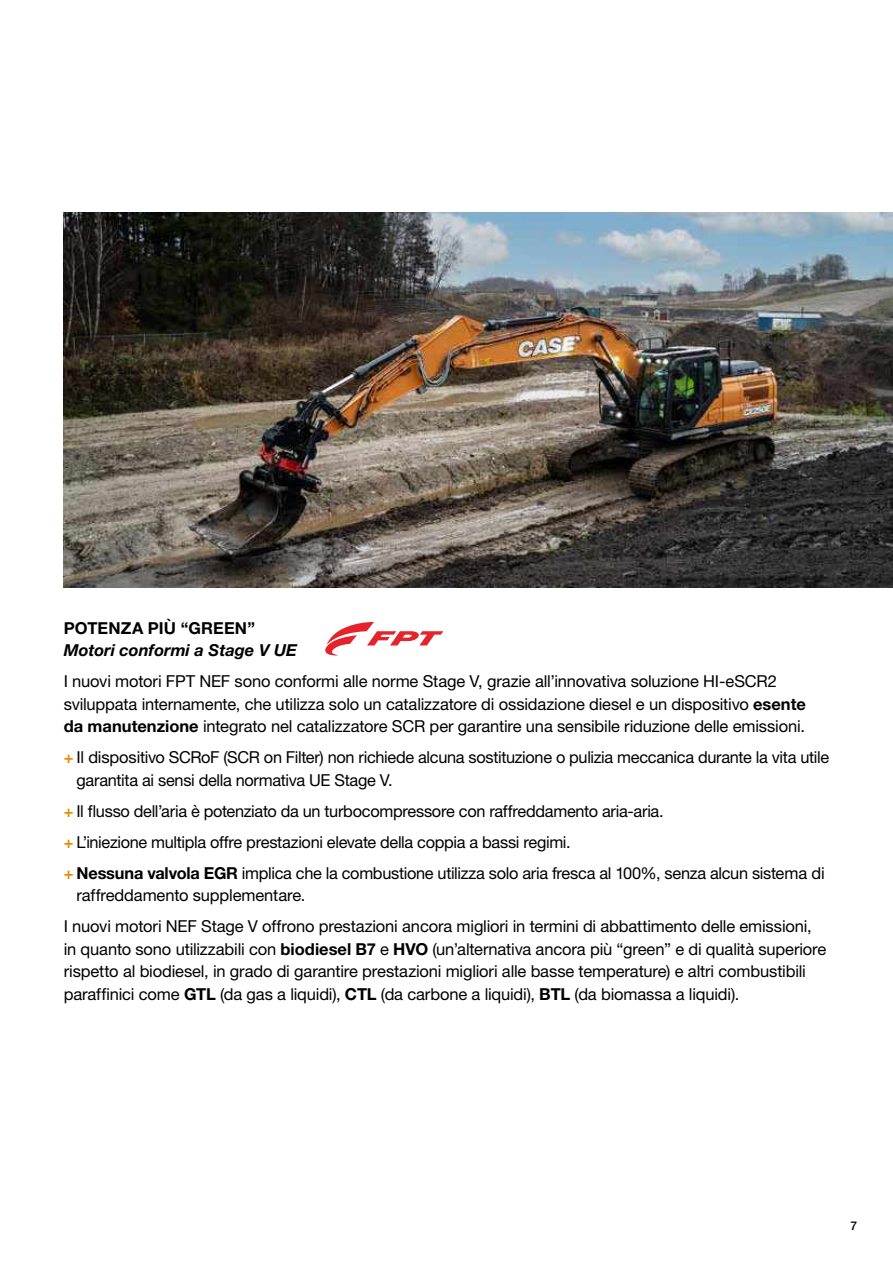
<style>
.page{position:relative;width:893px;height:1263px;background:#fff}
.page>*{position:absolute;margin:0;border:0;box-sizing:border-box;transform-origin:0 0}
.t1{font:16.5px/22.5px "Helvetica Neue LT Pro";letter-spacing:-.01em;color:#000}
.t2{font:italic 700 16.5px "Helvetica Neue LT Pro";color:#000}
.t3{font:700 16.5px "Helvetica Neue LT Pro";letter-spacing:.005em;color:#000}
.t4{font:500 12px "Helvetica Neue LT Pro";color:#000}
.s1{font-weight:700}
.s2{font-weight:700;color:#e69000}
</style>
<div class="page">
<img style="left:64px;top:213px;width:829px;height:375px">
<svg style="left:325px;top:622px;width:118px;height:33px"></svg>
<p class="t3" style="left:64px;top:618px;width:193px">POTENZA PIÙ “GREEN”</p>
<p class="t2" style="left:64px;top:640px;width:235px">Motori conformi a Stage V UE</p>
<p class="t1" style="left:64px;top:670px;width:744px">I nuovi motori FPT NEF sono conformi alle norme Stage V, grazie all’innovativa soluzione HI-eSCR2 sviluppata internamente, che utilizza solo un catalizzatore di ossidazione diesel e un dispositivo <span class="s1">esente da manutenzione</span> integrato nel catalizzatore SCR per garantire una sensibile riduzione delle emissioni.</p>
<p class="t1" style="left:77px;top:746px;width:754px;text-indent:-13px"><span class="s2">+</span> Il dispositivo SCRoF (SCR on Filter) non richiede alcuna sostituzione o pulizia meccanica durante la vita utile garantita ai sensi della normativa UE Stage V.</p>
<p class="t1" style="left:64px;top:795px;width:762px;line-height:31px"><span class="s2">+</span> Il flusso dell’aria è potenziato da un turbocompressore con raffreddamento aria-aria.<br><span class="s2">+</span> L’iniezione multipla offre prestazioni elevate della coppia a bassi regimi.<br><span class="s2">+</span> <span class="s1">Nessuna valvola EGR</span> implica che la combustione utilizza solo aria fresca al 100%, senza alcun sistema di</p>
<p class="t1" style="left:64px;top:880px;width:749px;line-height:31px;text-indent:13px">raffreddamento supplementare.<br>I nuovi motori NEF Stage V offrono prestazioni ancora migliori in termini di abbattimento delle emissioni,</p>
<p class="t1" style="left:64px;top:937px;width:764px">in quanto sono utilizzabili con <span class="s1">biodiesel B7</span> e <span class="s1">HVO</span> (un’alternativa ancora più “green” e di qualità superiore rispetto al biodiesel, in grado di garantire prestazioni migliori alle basse temperature) e altri combustibili paraffinici come <span class="s1">GTL</span> (da gas a liquidi), <span class="s1">CTL</span> (da carbone a liquidi), <span class="s1">BTL</span> (da biomassa a liquidi).</p>
<p class="t4" style="left:850px;top:1218px;width:8px">7</p>
</div>
